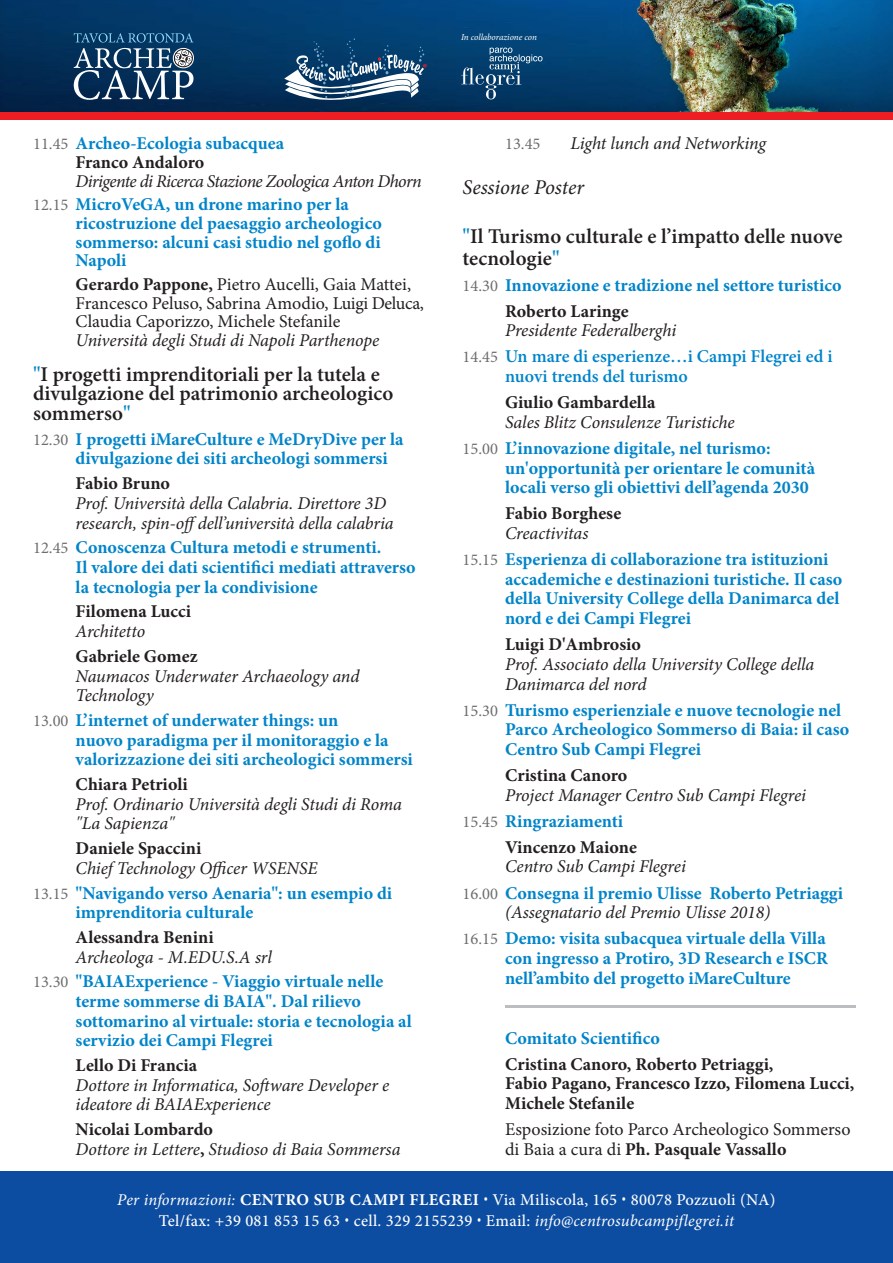
<style>
.page{position:relative;width:893px;height:1263px;background:#fff}
.page>*{position:absolute;margin:0;border:0;box-sizing:border-box;transform-origin:0 0}
.t1{font:600 21px/19.6px "Minion Pro";color:#231f20}
.t2{font:italic 21px "Minion Pro";letter-spacing:-.01em;color:#231f20}
.t3{font:700 18px/19.6px "Minion Pro";color:#0084ca}
.t4{font:italic 18px/19.6px "Minion Pro";letter-spacing:-.01em;color:#231f20}
.t5{font:18px/18.8px "Minion Pro";color:#231f20}
.t6{font:700 18px/19.6px "Minion Pro";color:#231f20}
.t7{font:italic 18px/18.6px "Minion Pro";letter-spacing:-.035em;color:#231f20}
.t8{font:600 18px/19.6px "Minion Pro";color:#0084ca}
.Corpo_A{font:500 16.5px "Minion Pro";letter-spacing:.02em;color:#fff}
.t9{font:16.5px "Minion Pro";color:#6c6d70}
.t10{font:italic 9.15px "Minion Pro";letter-spacing:-.005em;color:#fff}
.s1{font-style:normal;font-size:16.5px;color:#6c6d70}
.s2{font-weight:700;font-style:normal;color:#0084ca}
.s3{font-weight:700;font-style:normal}
.s4{font-weight:400;font-size:16.5px;color:#6c6d70}
.s5{font-weight:700}
.s6{font-style:italic}
.s7{color:#0084ca}
.s8{font-weight:400;font-style:italic}
.s9{font-weight:400;font-style:italic;color:#231f20}
.s10{font-family:"Roboto Condensed";font-weight:300}
</style>
<div class="page">
<div style="left:0;top:1172px;width:893px;height:91px;background:#0d4da1"></div>
<hr style="left:505px;top:1005px;width:350px;height:2px;background:#bcbdc0">
<img style="left:0;top:0;width:893px;height:112px">
<div style="left:0;top:112px;width:893px;height:7px;background:#ee1d23"></div>
<svg style="left:284px;top:38px;width:143px;height:74px;background:#386183"></svg>
<svg style="left:74px;top:33px;width:119px;height:67px;background:#3d6080"></svg>
<svg style="left:461px;top:47px;width:81px;height:52px;background:#21537d"></svg>
<p class="t10" style="left:461px;top:31px;width:77px">In collaborazione con</p>
<p class="t7" style="left:76px;top:134px;width:348px;text-indent:-43px"><span class="s1">11.45</span> <span class="s2">Archeo-Ecologia subacquea<br></span><span class="s3">Franco Andaloro<br></span>Dirigente di Ricerca Stazione Zoologica Anton Dhorn</p>
<p class="t3" style="left:76px;top:195px;width:308px;line-height:18.6px;text-indent:-43px"><span class="s4">12.15</span> MicroVeGA, un drone marino per la ricostruzione del paesaggio archeologico sommerso: alcuni casi studio nel goflo di<br>Napoli</p>
<p class="t5" style="left:76px;top:275px;width:350px"><span class="s5">Gerardo Pappone,</span> Pietro Aucelli, Gaia Mattei, Francesco Peluso, Sabrina Amodio, Luigi Deluca, Claudia Caporizzo, Michele Stefanile<br><span class="s6">Università degli Studi di Napoli Parthenope</span></p>
<p class="t1" style="left:33px;top:364px;width:362px"><span class="s7">"</span>I progetti imprenditoriali per la tutela e divulgazione del patrimonio archeologico sommerso<span class="s7">"</span></p>
<p class="t3" style="left:76px;top:429px;width:329px;text-indent:-43px"><span class="s4">12.30</span> I progetti iMareCulture e MeDryDive per la divulgazione dei siti archeologi sommersi</p>
<p class="t4" style="left:76px;top:474px;width:320px"><span class="s3">Fabio Bruno<br></span>Prof. Università della Calabria. Direttore 3D research, spin-offdell’università della calabria</p>
<p class="t3" style="left:76px;top:537px;width:341px;text-indent:-43px"><span class="s4">12.45</span> Conoscenza Cultura metodi e strumenti.<br>Il valore dei dati scientifici mediati attraverso la tecnologia per la condivisione</p>
<p class="t6" style="left:76px;top:602px;width:117px">Filomena Lucci<br><span class="s8">Architetto</span></p>
<p class="t4" style="left:76px;top:646px;width:285px"><span class="s3">Gabriele Gomez<br></span>Naumacos Underwater Archaeology and<br>Technology</p>
<p class="t3" style="left:76px;top:710px;width:339px;text-indent:-43px"><span class="s4">13.00</span> L’internet of underwater things: un<br>nuovo paradigma per il monitoraggio e la valorizzazione dei siti archeologici sommersi</p>
<p class="t4" style="left:76px;top:774px;width:328px"><span class="s3">Chiara Petrioli<br></span>Prof. Ordinario Università degli Studi di Roma "La Sapienza"</p>
<p class="t4" style="left:76px;top:838px;width:243px"><span class="s3">Daniele Spaccini<br></span>Chief Technology Officer WSENSE</p>
<p class="t3" style="left:76px;top:883px;width:318px;text-indent:-43px"><span class="s4">13.15</span> "Navigando verso Aenaria": un esempio di imprenditoria culturale</p>
<p class="t4" style="left:76px;top:927px;width:198px"><span class="s3">Alessandra Benini<br></span>Archeologa - M.EDU.S.A srl</p>
<p class="t3" style="left:76px;top:971px;width:338px;text-indent:-43px"><span class="s4">13.30</span> "BAIAExperience - Viaggio virtuale nelle terme sommerse di BAIA". Dal rilievo sottomarino al virtuale: storia e tecnologia al servizio dei Campi Flegrei</p>
<p class="t4" style="left:76px;top:1055px;width:315px"><span class="s3">Lello Di Francia<br></span>Dottore in Informatica, Software Developer e ideatore di BAIAExperience</p>
<p class="t4" style="left:76px;top:1119px;width:326px"><span class="s3">Nicolai Lombardo<br></span>Dottore in Lettere<span class="s3">,</span> Studioso di Baia Sommersa</p>
<p class="t9" style="left:505px;top:133px;width:37px">13.45</p>
<p class="t4" style="left:571px;top:134px;width:197px">Light lunch and Networking</p>
<p class="t2" style="left:463px;top:173px;width:123px">Sessione Poster</p>
<p class="t1" style="left:463px;top:226px;width:381px;line-height:21.1px"><span class="s7">"</span>Il Turismo culturale e l’impatto delle nuove tecnologie<span class="s7">"</span></p>
<p class="t3" style="left:463px;top:275px;width:381px"><span class="s4">14.30</span> Innovazione e tradizione nel settore turistico</p>
<p class="t4" style="left:505px;top:301px;width:173px"><span class="s3">Roberto Laringe<br></span>Presidente Federalberghi</p>
<p class="t8" style="left:505px;top:347px;width:329px;text-indent:-43px"><span class="s4">14.45</span> Un mare di esperienze…i Campi Flegrei ed i nuovi trends del turismo</p>
<p class="t4" style="left:505px;top:393px;width:231px"><span class="s3">Giulio Gambardella<br></span>Sales Blitz Consulenze Turistiche</p>
<p class="t3" style="left:505px;top:438px;width:311px;text-indent:-43px"><span class="s4">15.00</span> L’innovazione digitale, nel turismo: un'opportunità per orientare le comunità locali verso gli obiettivi dell’agenda 2030</p>
<p class="t6" style="left:505px;top:503px;width:118px">Fabio Borghese<br><span class="s8">Creactivitas</span></p>
<p class="t3" style="left:505px;top:549px;width:339px;text-indent:-43px"><span class="s4">15.15</span> Esperienza di collaborazione tra istituzioni accademiche e destinazioni turistiche. Il caso della University College della Danimarca del nord e dei Campi Flegrei</p>
<p class="t4" style="left:505px;top:634px;width:311px"><span class="s3">Luigi D'Ambrosio<br></span>Prof. Associato della University College della<br>Danimarca del nord</p>
<p class="t3" style="left:505px;top:700px;width:346px;text-indent:-43px"><span class="s4">15.30</span> Turismo esperienziale e nuove tecnologie nel<br>Parco Archeologico Sommerso di Baia: il caso<br>Centro Sub Campi Flegrei</p>
<p class="t4" style="left:505px;top:765px;width:302px"><span class="s3">Cristina Canoro<br></span>Project Manager Centro Sub Campi Flegrei</p>
<p class="t3" style="left:463px;top:811px;width:162px"><span class="s4">15.45</span> Ringraziamenti</p>
<p class="t4" style="left:505px;top:837px;width:182px"><span class="s3">Vincenzo Maione<br></span>Centro Sub Campi Flegrei</p>
<p class="t3" style="left:505px;top:883px;width:340px;text-indent:-43px"><span class="s4">16.00</span> Consegna il premio Ulisse Roberto Petriaggi <span class="s9">(Assegnatario del Premio Ulisse 2018)</span></p>
<p class="t3" style="left:505px;top:928px;width:324px;text-align:justify;text-indent:-43px"><span class="s4">16.15</span> Demo: visita subacquea virtuale della Villa con ingresso a Protiro, 3D Research e ISCR nell’ambito del progetto iMareCulture</p>
<p class="t3" style="left:505px;top:1028px;width:156px">Comitato Scientifico</p>
<p class="t6" style="left:505px;top:1054px;width:351px">Cristina Canoro, Roberto Petriaggi,<br>Fabio Pagano, Francesco Izzo, Filomena Lucci,<br>Michele Stefanile</p>
<p class="t5" style="left:505px;top:1120px;width:347px;line-height:19.6px">Esposizione foto Parco Archeologico Sommerso di Baia a cura di <span class="s5">Ph. Pasquale Vassallo</span></p>
<p class="Corpo_A" style="left:117px;top:1189px;width:660px"><span class="s8">Per informazioni:</span> <span class="s5">CENTRO SUB CAMPI FLEGREI</span> <span class="s10">•</span> Via Miliscola, 165 <span class="s10">•</span> 80078 Pozzuoli (NA)</p>
<p class="Corpo_A" style="left:159px;top:1210px;width:577px">Tel/fax: +39 081 853 15 63 <span class="s10">•</span> cell. 329 2155239 <span class="s10">•</span> Email: <span class="s8">info@centrosubcampiflegrei.it</span></p>
</div>
